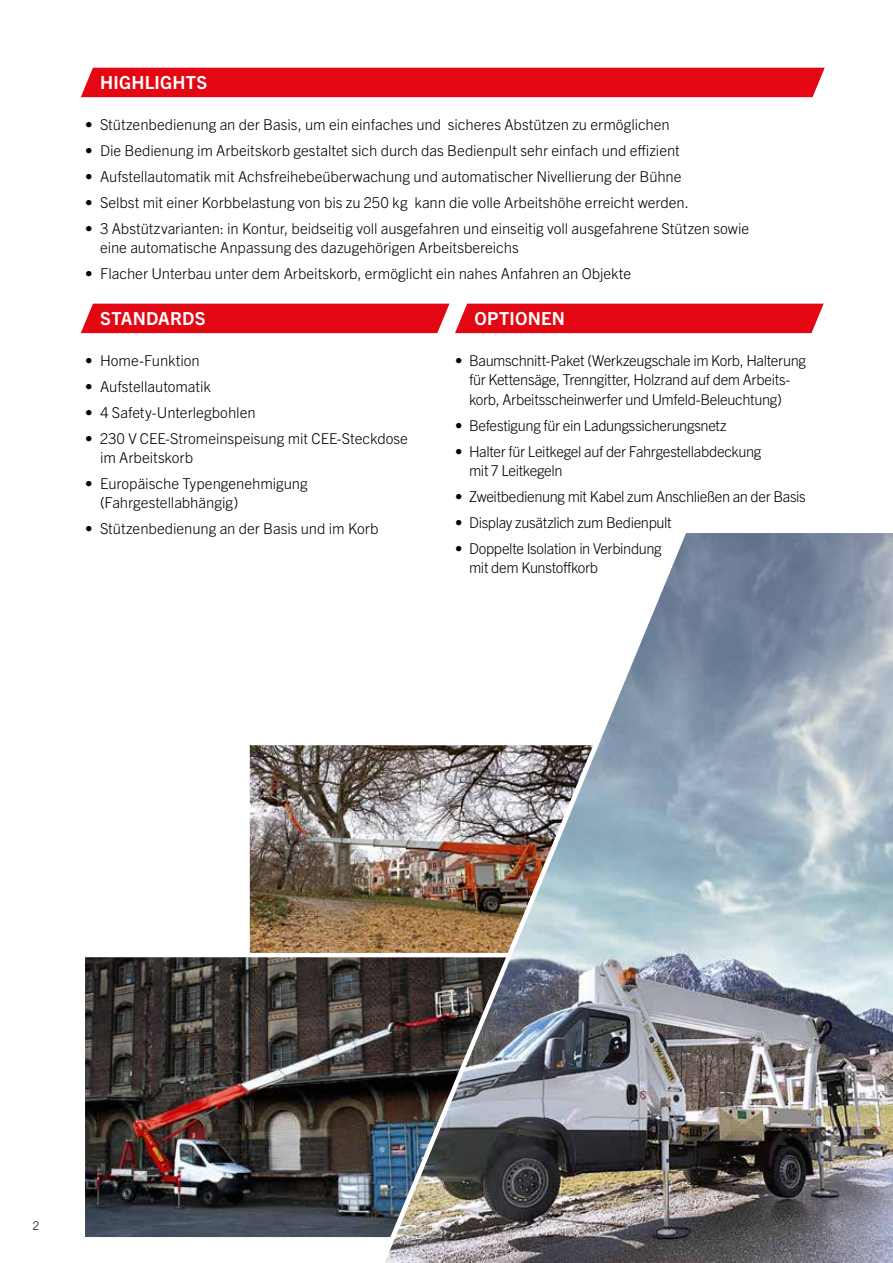
<style>
.page{position:relative;width:893px;height:1263px;background:#fff}
.page>*{position:absolute;margin:0;border:0;box-sizing:border-box;transform-origin:0 0}
.t1{font:700 18px "Trade Gothic Next LT Pro";letter-spacing:.015em;color:#fff}
.t2{font:300 15px/19.5px "Trade Gothic Next LT Pro";letter-spacing:-.005em;color:#000}
.t3{font:300 15px/19.5px "Trade Gothic Next LT Pro";letter-spacing:-.025em;color:#000}
.t4{font:300 12px "Trade Gothic Next LT Pro";color:#000}
</style>
<div class="page">
<img style="left:85px;top:957px;width:300px;height:280px">
<img style="left:385px;top:533px;width:508px;height:730px">
<img style="left:250px;top:745px;width:343px;height:208px">
<div style="left:81px;top:68px;width:744px;height:29px;background:#e30613"></div>
<div style="left:81px;top:304px;width:368px;height:29px;background:#e30613"></div>
<div style="left:455px;top:304px;width:369px;height:29px;background:#e30613"></div>
<p class="t1" style="left:100px;top:70px;width:109px">HIGHLIGHTS</p>
<p class="t2" style="left:85px;top:114px;width:586px">• Stützenbedienung an der Basis, um ein einfaches und sicheres Abstützen zu ermöglichen</p>
<p class="t2" style="left:85px;top:140px;width:596px">• Die Bedienung im Arbeitskorb gestaltet sich durch das Bedienpult sehr einfach und effizient</p>
<p class="t2" style="left:85px;top:166px;width:598px">• Aufstellautomatik mit Achsfreihebeüberwachung und automatischer Nivellierung der Bühne</p>
<p class="t2" style="left:85px;top:191px;width:605px">• Selbst mit einer Korbbelastung von bis zu 250 kg kann die volle Arbeitshöhe erreicht werden.</p>
<p class="t2" style="left:100px;top:217px;width:651px;text-indent:-15px">• 3 Abstützvarianten: in Kontur, beidseitig voll ausgefahren und einseitig voll ausgefahrene Stützen sowie eine automatische Anpassung des dazugehörigen Arbeitsbereichs</p>
<p class="t2" style="left:85px;top:263px;width:548px">• Flacher Unterbau unter dem Arbeitskorb, ermöglicht ein nahes Anfahren an Objekte</p>
<p class="t1" style="left:100px;top:306px;width:107px">STANDARDS</p>
<p class="t1" style="left:474px;top:306px;width:92px">OPTIONEN</p>
<p class="t3" style="left:469px;top:350px;width:338px;text-indent:-14px">• Baumschnitt-Paket (Werkzeugschale im Korb, Halterung für Kettensäge, Trenngitter, Holzrand auf dem Arbeits&shy;korb, Arbeitsscheinwerfer und Umfeld-Beleuchtung)</p>
<p class="t2" style="left:455px;top:415px;width:273px">• Befestigung für ein Ladungssicherungsnetz</p>
<p class="t3" style="left:469px;top:440px;width:294px;text-indent:-14px">• Halter für Leitkegel auf der Fahrgestellabdeckung mit 7 Leitkegeln</p>
<p class="t3" style="left:455px;top:486px;width:352px">• Zweitbedienung mit Kabel zum Anschließen an der Basis</p>
<p class="t3" style="left:455px;top:512px;width:218px">• Display zusätzlich zum Bedienpult</p>
<p class="t3" style="left:469px;top:538px;width:194px;text-indent:-14px">• Doppelte Isolation in Verbindung mit dem Kunstoffkorb</p>
<p class="t2" style="left:85px;top:350px;width:116px">• Home-Funktion</p>
<p class="t2" style="left:85px;top:376px;width:127px">• Aufstellautomatik</p>
<p class="t2" style="left:85px;top:401px;width:172px">• 4 Safety-Unterlegbohlen</p>
<p class="t2" style="left:100px;top:427px;width:309px;text-indent:-15px">• 230 V CEE-Stromeinspeisung mit CEE-Steckdose im Arbeitskorb</p>
<p class="t2" style="left:100px;top:473px;width:209px;text-indent:-15px">• Europäische Typengenehmigung (Fahrgestellabhängig)</p>
<p class="t2" style="left:85px;top:518px;width:295px">• Stützenbedienung an der Basis und im Korb</p>
<p class="t4" style="left:33px;top:1217px;width:8px">2</p>
</div>
